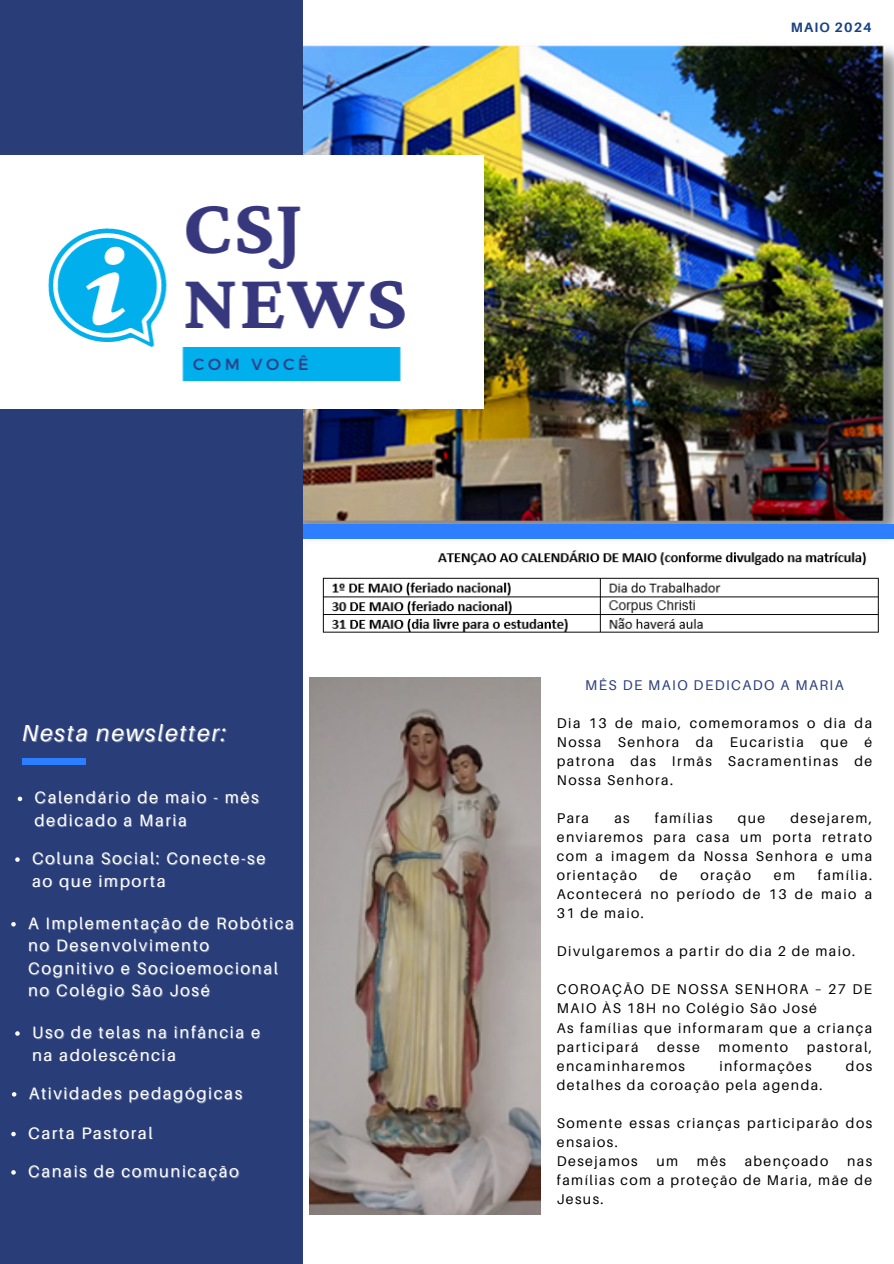
<style>
.page{position:relative;width:894px;height:1264px;background:#fff}
.page>*{position:absolute;margin:0;border:0;box-sizing:border-box;transform-origin:0 0}
.t1{font:italic 23.1px "Aileron";letter-spacing:.08em;color:#fff}
.t2{font:16.5px "Aileron";letter-spacing:.1em;color:#fff}
.t3{font:14.1px/19px "Aileron";letter-spacing:.1em;color:#000;text-align:justify}
.t4{font:14.1px "Aileron";letter-spacing:.1em;color:#293d79}
.t5{font:700 13.5px "Aileron";letter-spacing:.08em;color:#184183}
</style>
<div class="page">
<img style="left:303px;top:45px;width:590px;height:494px">
<div style="left:0;top:0;width:303px;height:1263px;background:#293d79"></div>
<div style="left:303px;top:525px;width:590px;height:13px;background:#2e7fff"></div>
<div style="left:22px;top:758px;width:64px;height:6px;background:#2e7fff"></div>
<img style="left:0;top:155px;width:483px;height:253px">
<img style="left:322px;top:550px;width:557px;height:83px">
<img style="left:309px;top:677px;width:231px;height:537px">
<svg style="left:11px;top:1131px;width:5px;height:5px"></svg>
<svg style="left:18px;top:796px;width:4px;height:5px"></svg>
<svg style="left:12px;top:1092px;width:4px;height:4px"></svg>
<svg style="left:15px;top:857px;width:5px;height:4px"></svg>
<svg style="left:11px;top:1170px;width:5px;height:4px"></svg>
<svg style="left:11px;top:922px;width:5px;height:4px"></svg>
<svg style="left:15px;top:1031px;width:5px;height:4px"></svg>
<p class="t1" style="left:22px;top:718px;width:206px">Nesta newsletter:</p>
<p class="t2" style="left:34px;top:787px;width:226px">Calendário de maio - mês</p>
<p class="t2" style="left:34px;top:809px;width:154px">dedicado a Maria</p>
<p class="t2" style="left:32px;top:848px;width:235px">Coluna Social: Conecte-se</p>
<h3 class="t2" style="left:32px;top:870px;width:135px">ao que importa</h3>
<p class="t2" style="left:28px;top:912px;width:267px">A Implementação de Robótica</p>
<p class="t2" style="left:28px;top:935px;width:182px">no Desenvolvimento</p>
<p class="t2" style="left:28px;top:957px;width:251px">Cognitivo e Socioemocional</p>
<p class="t2" style="left:28px;top:980px;width:183px">no Colégio São José</p>
<h4 class="t2" style="left:32px;top:1021px;width:229px">Uso de telas na infância e</h4>
<p class="t2" style="left:32px;top:1044px;width:145px">na adolescência</p>
<p class="t2" style="left:29px;top:1082px;width:215px">Atividades pedagógicas</p>
<p class="t2" style="left:28px;top:1122px;width:126px">Carta Pastoral</p>
<p class="t2" style="left:28px;top:1160px;width:212px">Canais de comunicação</p>
<p class="t5" style="left:790px;top:19px;width:82px">MAIO 2024</p>
<p class="t4" style="left:585px;top:676px;width:260px">MÊS DE MAIO DEDICADO A MARIA</p>
<p class="t3" style="left:556px;top:713px;width:317px">Dia 13 de maio, comemoramos o dia da Nossa Senhora da Eucaristia que é patrona das Irmãs Sacramentinas de Nossa Senhora.</p>
<p class="t3" style="left:556px;top:808px;width:34px">Para</p>
<p class="t3" style="left:614px;top:808px;width:17px">as</p>
<p class="t3" style="left:654px;top:808px;width:59px">famílias</p>
<p class="t3" style="left:737px;top:808px;width:29px">que</p>
<p class="t3" style="left:556px;top:808px;width:317px;text-indent:233px">desejarem, enviaremos para casa um porta retrato com a imagem da Nossa Senhora e uma orientação</p>
<p class="t3" style="left:556px;top:865px;width:317px;text-indent:261px">família.<br>Acontecerá no período de 13 de maio a 31 de maio.</p>
<p class="t3" style="left:556px;top:941px;width:300px">Divulgaremos a partir do dia 2 de maio.</p>
<p class="t3" style="left:556px;top:979px;width:317px;text-align:left">COROAÇÃO DE NOSSA SENHORA – 27 DE<br>MAIO ÀS 18H no Colégio São José<br>As famílias que informaram que a criança participará</p>
<p class="t3" style="left:659px;top:865px;width:19px">de</p>
<p class="t3" style="left:700px;top:865px;width:52px">oração</p>
<p class="t3" style="left:773px;top:865px;width:23px">em</p>
<p class="t3" style="left:657px;top:1036px;width:44px">desse</p>
<p class="t3" style="left:718px;top:1036px;width:71px">momento</p>
<p class="t3" style="left:806px;top:1036px;width:67px">pastoral,</p>
<p class="t3" style="left:556px;top:1055px;width:130px">encaminharemos</p>
<p class="t3" style="left:719px;top:1055px;width:94px">informações</p>
<p class="t3" style="left:845px;top:1055px;width:28px">dos</p>
<p class="t3" style="left:556px;top:1074px;width:267px">detalhes da coroação pela agenda.</p>
<p class="t3" style="left:556px;top:1112px;width:317px;text-align:left">Somente essas crianças participarão dos ensaios.<br>Desejamos</p>
<p class="t3" style="left:656px;top:1150px;width:23px">um</p>
<p class="t3" style="left:696px;top:1150px;width:31px">mês</p>
<p class="t3" style="left:744px;top:1150px;width:85px">abençoado</p>
<p class="t3" style="left:556px;top:1150px;width:317px;text-indent:290px">nas famílias com a proteção de Maria, mãe de Jesus.</p>
</div>
